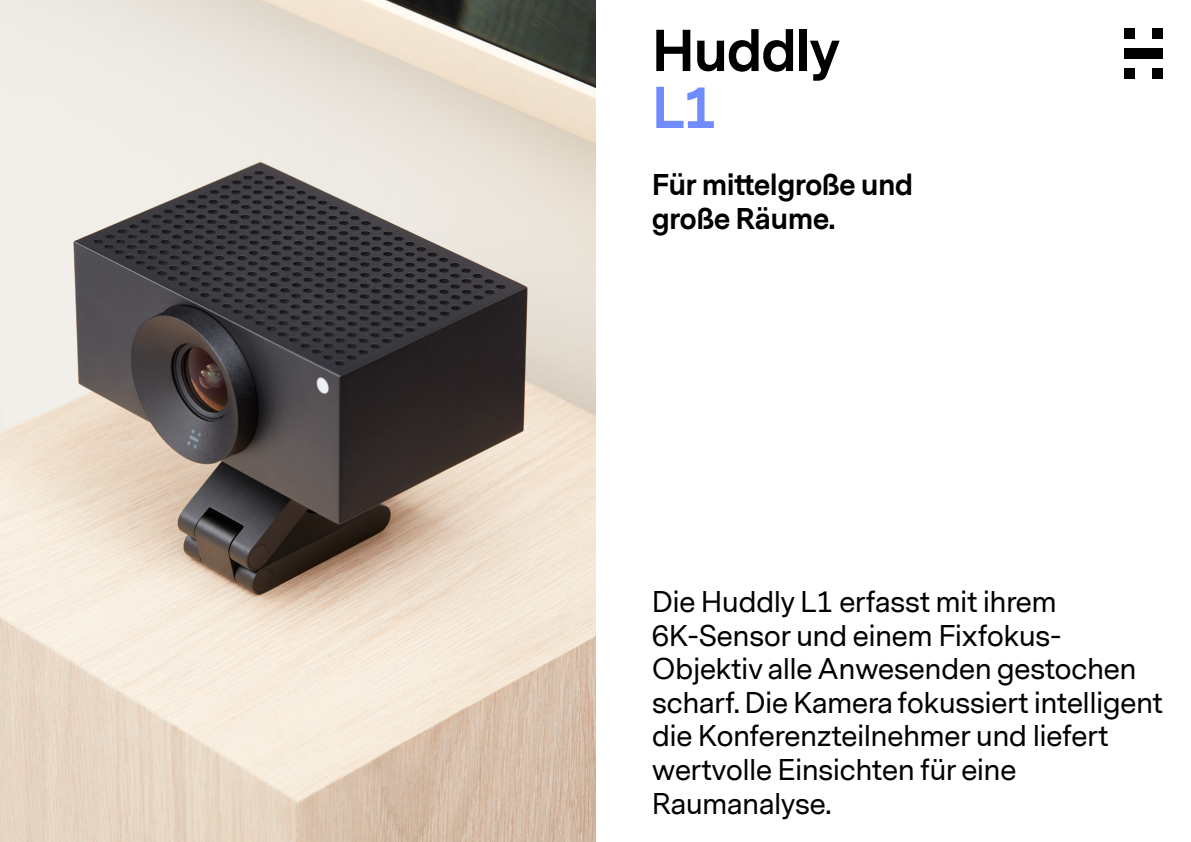
<style>
.page{position:relative;width:1191px;height:842px;background:#fff}
.page>*{position:absolute;margin:0;border:0;box-sizing:border-box;transform-origin:0 0}
.t1{font:700 55px "Messina Sans";letter-spacing:-.01em;color:#000}
.t2{font:700 55px "Messina Sans";color:#718cff}
.t3{font:28px/33.6px "Messina Sans";color:#000}
.t4{font:700 28px/33.6px "Messina Sans";color:#000}
</style>
<div class="page">
<img style="left:0;top:0;width:595px;height:842px">
<div style="left:1124px;top:28px;width:10px;height:10px;background:#000"></div>
<div style="left:1152px;top:28px;width:10px;height:10px;background:#000"></div>
<div style="left:1124px;top:49px;width:38px;height:10px;background:#000"></div>
<div style="left:1124px;top:69px;width:10px;height:10px;background:#000"></div>
<div style="left:1152px;top:69px;width:10px;height:10px;background:#000"></div>
<h1 class="t1" style="left:652px;top:12px;width:189px">Huddly</h1>
<h1 class="t2" style="left:652px;top:69px;width:66px">L1</h1>
<p class="t4" style="left:652px;top:169px;width:262px">Für mittelgroße und große Räume.</p>
<p class="t3" style="left:652px;top:586px;width:512px">Die Huddly L1 erfasst mit ihrem<br>6K-Sensor und einem Fixfokus-<br>Objektiv alle Anwesenden gestochen scharf. Die Kamera fokussiert intelligent die Konferenzteilnehmer und liefert wertvolle Einsichten für eine<br>Raumanalyse.</p>
</div>
